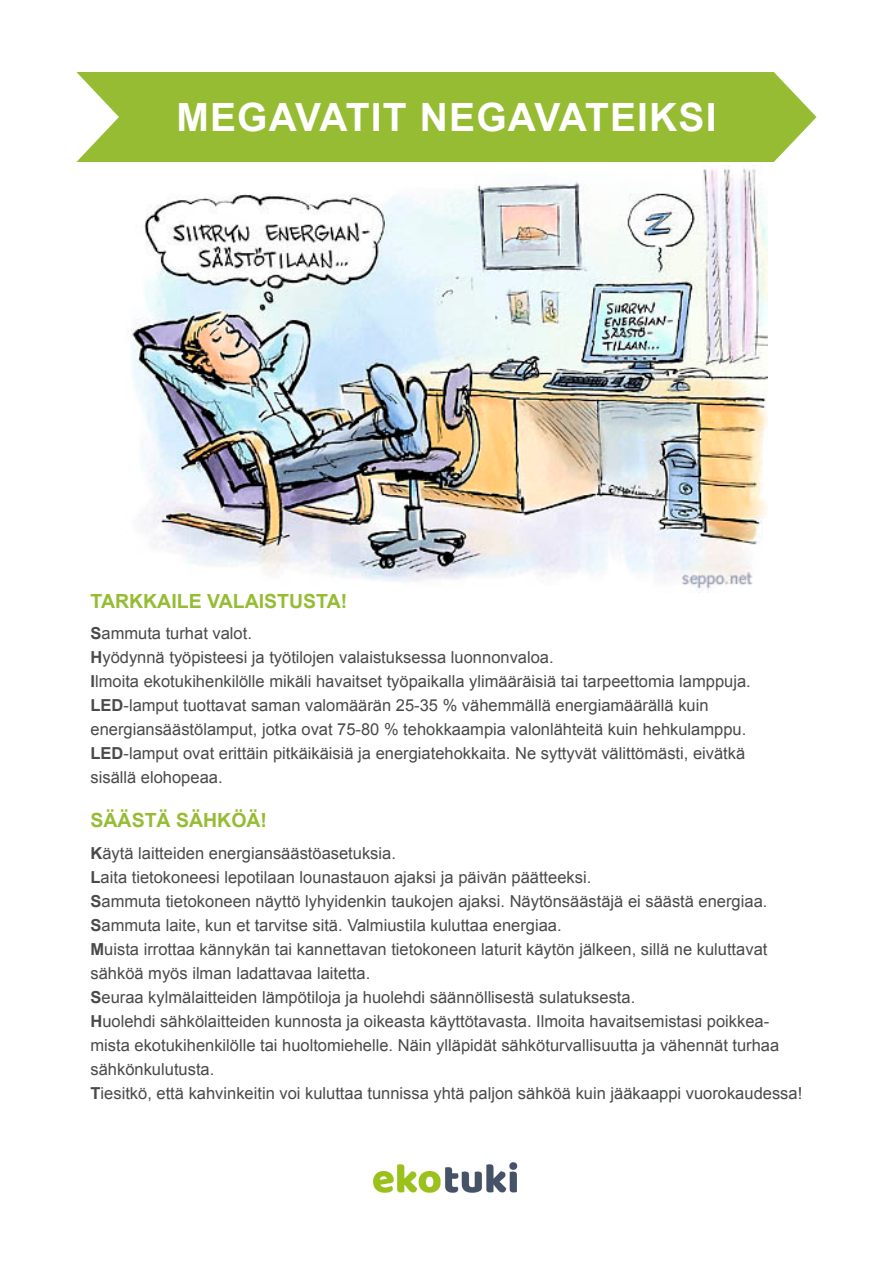
<style>
.page{position:relative;width:893px;height:1263px;background:#fff}
.page>*{position:absolute;margin:0;border:0;box-sizing:border-box;transform-origin:0 0}
.t1{font:700 39px "Arial";letter-spacing:.03em;color:#fff}
.t2{font:700 19.5px "Arial";color:#96bc33}
.t3{font:16.5px/24px "Arial";color:#494a4b}
.s1{font-weight:700}
</style>
<div class="page">
<div style="left:76px;top:72px;width:740px;height:90px;background:#96bc33"></div>
<img style="left:130px;top:168px;width:638px;height:425px">
<img style="left:372px;top:1162px;width:146px;height:31px">
<p class="t1" style="left:176px;top:92px;width:542px">MEGAVATIT NEGAVATEIKSI</p>
<p class="t2" style="left:91px;top:588px;width:258px">TARKKAILE VALAISTUSTA!</p>
<p class="t3" style="left:91px;top:621px;width:163px"><span class="s1">S</span>ammuta turhat valot.</p>
<p class="t3" style="left:91px;top:645px;width:465px"><span class="s1">H</span>yödynnä työpisteesi ja työtilojen valaistuksessa luonnonvaloa.</p>
<p class="t3" style="left:91px;top:669px;width:662px"><span class="s1">I</span>lmoita ekotukihenkilölle mikäli havaitset työpaikalla ylimääräisiä tai tarpeettomia lamppuja.</p>
<p class="t3" style="left:91px;top:693px;width:620px"><span class="s1">LED</span>-lamput tuottavat saman valomäärän 25-35 % vähemmällä energiamäärällä kuin</p>
<p class="t3" style="left:91px;top:717px;width:657px">energiansäästölamput, jotka ovat 75-80 % tehokkaampia valonlähteitä kuin hehkulamppu.</p>
<p class="t3" style="left:91px;top:741px;width:656px"><span class="s1">LED</span>-lamput ovat erittäin pitkäikäisiä ja energiatehokkaita. Ne syttyvät välittömästi, eivätkä</p>
<p class="t3" style="left:91px;top:765px;width:134px">sisällä elohopeaa.</p>
<p class="t2" style="left:91px;top:807px;width:178px">SÄÄSTÄ SÄHKÖÄ!</p>
<p class="t3" style="left:91px;top:841px;width:307px"><span class="s1">K</span>äytä laitteiden energiansäästöasetuksia.</p>
<p class="t3" style="left:91px;top:865px;width:502px"><span class="s1">L</span>aita tietokoneesi lepotilaan lounastauon ajaksi ja päivän päätteeksi.</p>
<p class="t3" style="left:91px;top:889px;width:678px"><span class="s1">S</span>ammuta tietokoneen näyttö lyhyidenkin taukojen ajaksi. Näytönsäästäjä ei säästä energiaa.</p>
<p class="t3" style="left:91px;top:913px;width:473px"><span class="s1">S</span>ammuta laite, kun et tarvitse sitä. Valmiustila kuluttaa energiaa.</p>
<p class="t3" style="left:91px;top:937px;width:678px"><span class="s1">M</span>uista irrottaa kännykän tai kannettavan tietokoneen laturit käytön jälkeen, sillä ne kuluttavat sähköä myös ilman ladattavaa laitetta.</p>
<p class="t3" style="left:91px;top:985px;width:546px"><span class="s1">S</span>euraa kylmälaitteiden lämpötiloja ja huolehdi säännöllisestä sulatuksesta.</p>
<p class="t3" style="left:91px;top:1009px;width:680px"><span class="s1">H</span>uolehdi sähkölaitteiden kunnosta ja oikeasta käyttötavasta. Ilmoita havaitsemistasi poikkea-</p>
<p class="t3" style="left:91px;top:1033px;width:690px">mista ekotukihenkilölle tai huoltomiehelle. Näin ylläpidät sähköturvallisuutta ja vähennät turhaa sähkönkulutusta.</p>
<p class="t3" style="left:91px;top:1081px;width:713px"><span class="s1">T</span>iesitkö, että kahvinkeitin voi kuluttaa tunnissa yhtä paljon sähköä kuin jääkaappi vuorokaudessa!</p>
</div>
